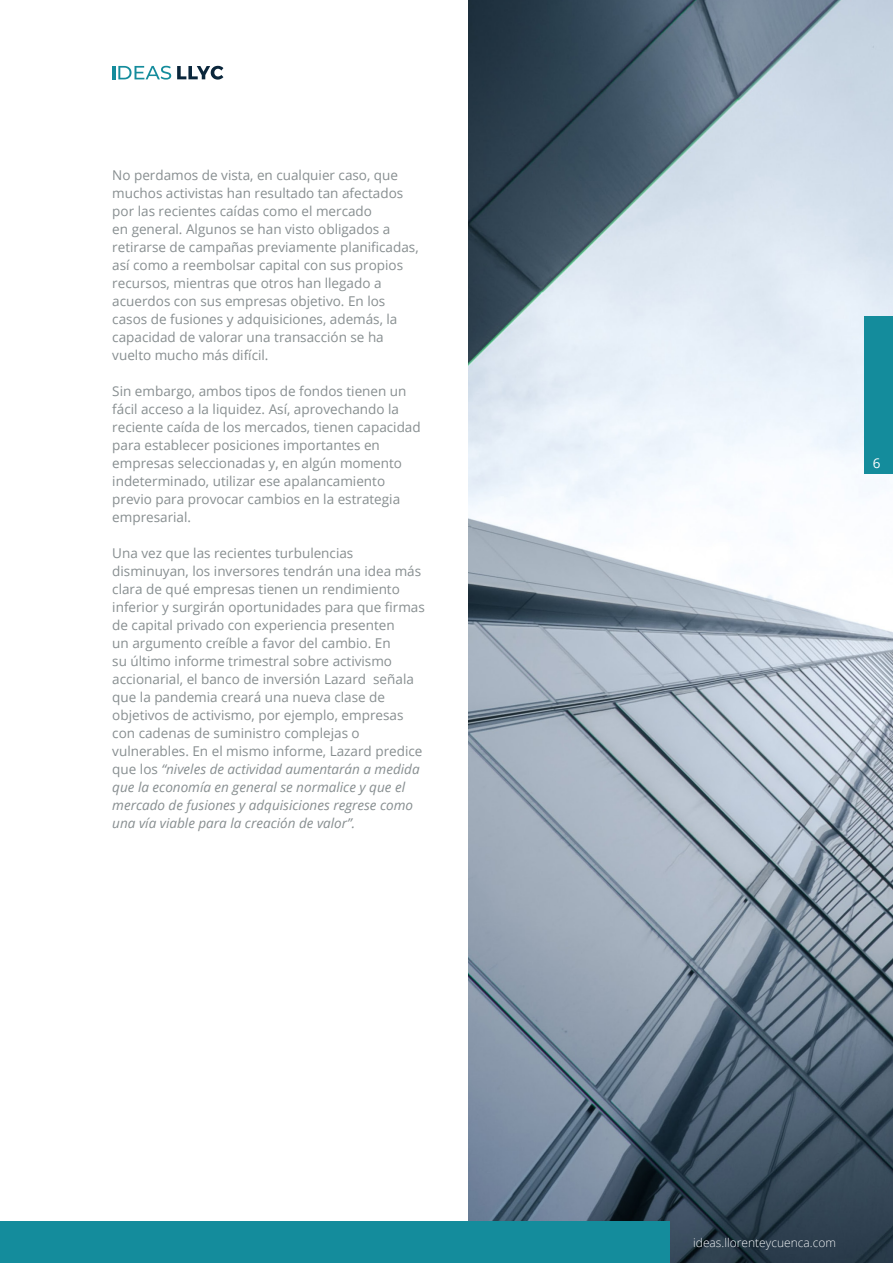
<style>
.page{position:relative;width:893px;height:1263px;background:#fff}
.page>*{position:absolute;margin:0;border:0;box-sizing:border-box;transform-origin:0 0}
.t1{font:13.5px/18px "Open Sans";color:#878e90}
.t2{font:13.5px "Open Sans";color:#fff}
.t3{font:300 12px "Open Sans";color:#fff}
.s1{font-style:italic}
</style>
<div class="page">
<img style="left:469px;top:0;width:424px;height:1263px">
<svg style="left:112px;top:66px;width:59px;height:14px"></svg>
<svg style="left:177px;top:66px;width:46px;height:14px"></svg>
<div style="left:864px;top:316px;width:29px;height:158px;background:#148c9c"></div>
<div style="left:0;top:1221px;width:669px;height:42px;background:#148c9c"></div>
<p class="t1" style="left:112px;top:166px;width:308px">No perdamos de vista, en cualquier caso, que muchos activistas han resultado tan afectados por las recientes caídas como el mercado<br>en general. Algunos se han visto obligados a retirarse de campañas previamente planificadas, así como a reembolsar capital con sus propios recursos, mientras que otros han llegado a acuerdos con sus empresas objetivo. En los casos de fusiones y adquisiciones, además, la capacidad de valorar una transacción se ha vuelto mucho más difícil.</p>
<p class="t1" style="left:112px;top:382px;width:310px">Sin embargo, ambos tipos de fondos tienen un fácil acceso a la liquidez. Así, aprovechando la reciente caída de los mercados, tienen capacidad para establecer posiciones importantes en empresas seleccionadas y, en algún momento indeterminado, utilizar ese apalancamiento previo para provocar cambios en la estrategia empresarial.</p>
<p class="t1" style="left:112px;top:544px;width:314px">Una vez que las recientes turbulencias disminuyan, los inversores tendrán una idea más clara de qué empresas tienen un rendimiento inferior y surgirán oportunidades para que firmas de capital privado con experiencia presenten<br>un argumento creíble a favor del cambio. En<br>su último informe trimestral sobre activismo accionarial, el banco de inversión Lazard señala que la pandemia creará una nueva clase de objetivos de activismo, por ejemplo, empresas con cadenas de suministro complejas o vulnerables. En el mismo informe, Lazard predice que los <span class="s1">“niveles de actividad aumentarán a medida que la economía en general se normalice y que el mercado de fusiones y adquisiciones regrese como una vía viable para la creación de valor”.</span></p>
<p class="t2" style="left:873px;top:454px;width:9px">6</p>
<p class="t3" style="left:693px;top:1234px;width:144px">ideas.llorenteycuenca.com</p>
</div>
